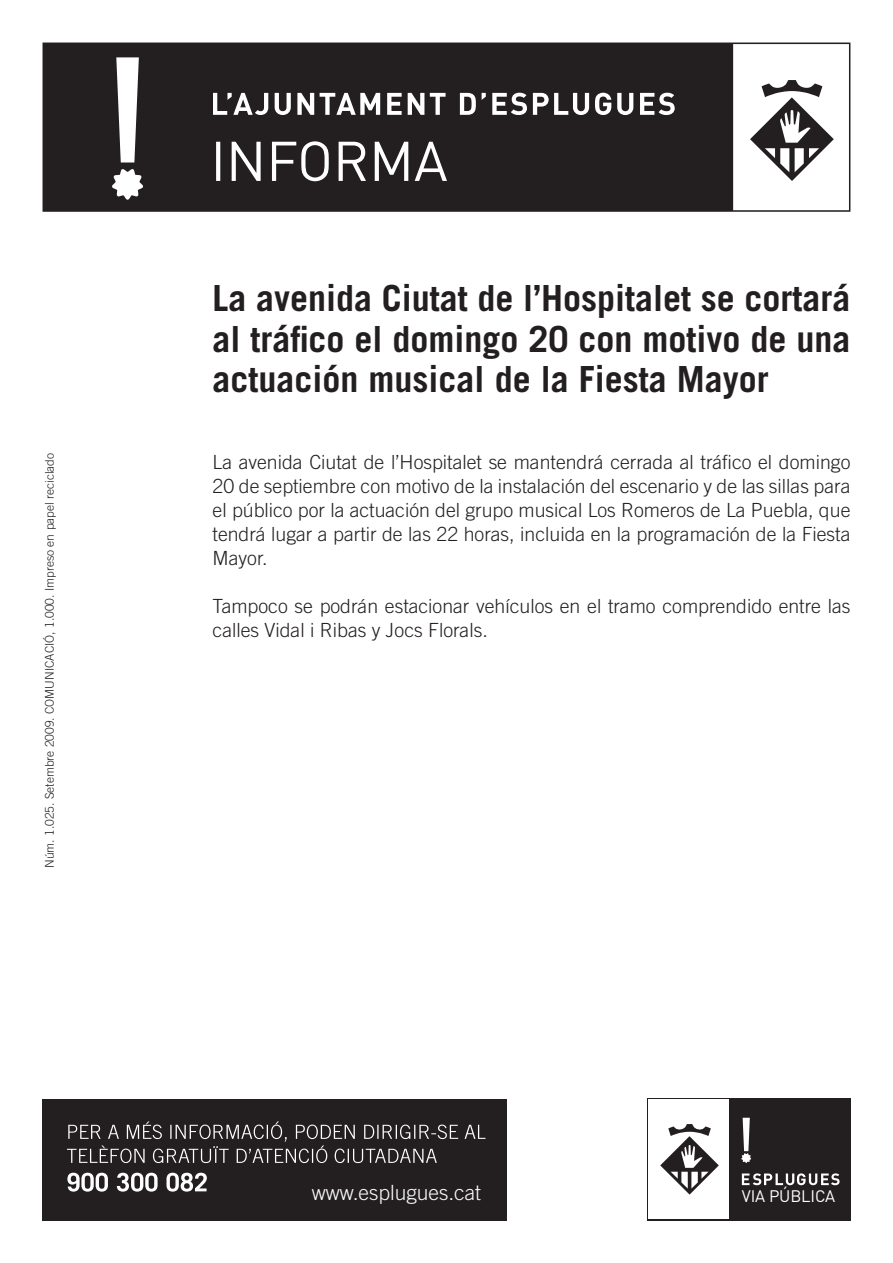
<style>
.page{position:relative;width:893px;height:1263px;background:#fff}
.page>*{position:absolute;margin:0;border:0;box-sizing:border-box;transform-origin:0 0}
.t1{font:700 36px/40.5px "Trade Gothic LT Com";color:#231f20;text-align:justify}
.t2{font:300 21px "Trade Gothic LT Com";color:#fafafa}
.t3{font:300 19.5px/24px "Trade Gothic LT Com";color:#231f20;text-align:justify}
.t4{font:16.5px "DIN";letter-spacing:-.01em;color:#fff}
.t5{font:300 12px "Trade Gothic LT Com";color:#231f20}
</style>
<div class="page">
<svg style="left:43px;top:43px;width:807px;height:169px;fill:#231f20"></svg>
<svg style="left:216px;top:141px;width:231px;height:40px"></svg>
<svg style="left:213px;top:93px;width:462px;height:22px"></svg>
<svg style="left:112px;top:57px;width:32px;height:143px"></svg>
<div style="left:43px;top:1098px;width:464px;height:122px;background:#231f20"></div>
<svg style="left:67px;top:1173px;width:140px;height:18px"></svg>
<svg style="left:67px;top:1121px;width:418px;height:42px"></svg>
<div style="left:647px;top:1098px;width:203px;height:122px;background:#231f20"></div>
<div style="left:648px;top:1100px;width:81px;height:119px;background:#fff"></div>
<svg style="left:660px;top:1124px;width:59px;height:70px"></svg>
<svg style="left:741px;top:1118px;width:10px;height:45px"></svg>
<svg style="left:742px;top:1173px;width:97px;height:12px"></svg>
<p class="t5" style="left:43px;top:868px;width:416px;rotate:-90deg">Núm. 1.025. Setembre 2009. COMUNICACIÓ, 1.000. Impreso en papel reciclado</p>
<p class="t1" style="left:213px;top:278px;width:639px">La avenida Ciutat de l’Hospitalet se cortará al tráfico el domingo 20 con motivo de una actuación musical de la Fiesta Mayor</p>
<p class="t3" style="left:213px;top:450px;width:639px">La avenida Ciutat de l’Hospitalet se mantendrá cerrada al tráfico el domingo 20 de septiembre con motivo de la instalación del escenario y de las sillas para el público por la actuación del grupo musical Los Romeros de La Puebla, que tendrá lugar a partir de las 22 horas, incluida en la programación de la Fiesta Mayor.</p>
<p class="t3" style="left:213px;top:594px;width:639px">Tampoco se podrán estacionar vehículos en el tramo comprendido entre las calles Vidal i Ribas y Jocs Florals.</p>
<p class="t2" style="left:312px;top:1180px;width:171px">www.esplugues.cat</p>
<p class="t4" style="left:742px;top:1186px;width:95px">VIA PÚBLICA</p>
</div>
